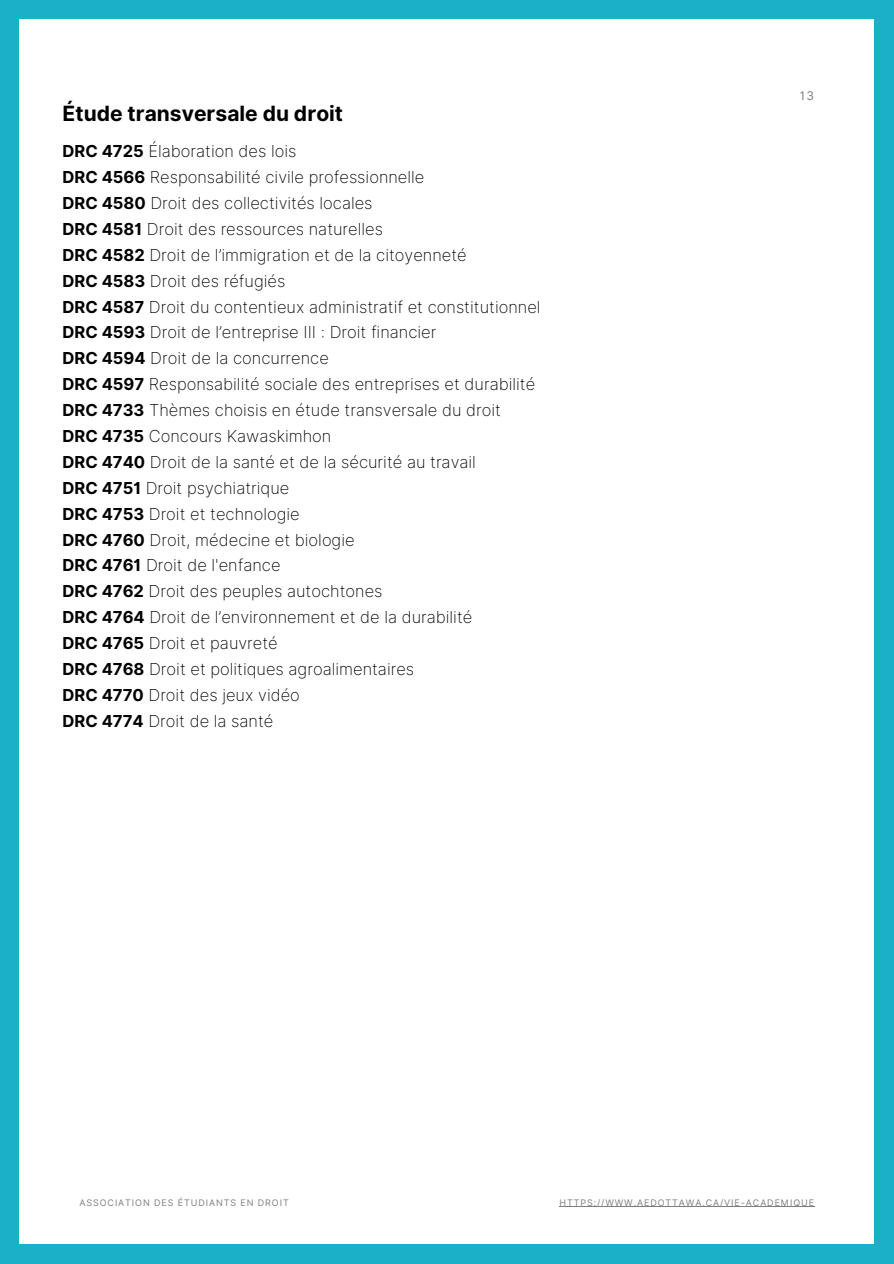
<style>
.page{position:relative;width:894px;height:1264px;background:#fff}
.page>*{position:absolute;margin:0;border:0;box-sizing:border-box;transform-origin:0 0}
.t1{font:700 21px "Inter";color:#000}
.t2{font:200 16.5px/25.8px "Inter";color:#000}
.t3{font:12px "Inter";color:#7f7f7f}
.t4{font:9px "Inter";letter-spacing:.1em;color:#7f7f7f}
.s1{font-weight:700}
</style>
<div class="page">
<div style="left:0;top:0;width:893px;height:1263px;background:#1bafc8"></div>
<div style="left:19px;top:19px;width:854px;height:1224px;background:#fff"></div>
<hr style="left:559px;top:1206px;width:255px;height:1px;background:#7f7f7f">
<p class="t1" style="left:63px;top:101px;width:282px">Étude transversale du droit</p>
<p class="t2" style="left:63px;top:138px;width:479px"><span class="s1">DRC 4725</span> Élaboration des lois<br><span class="s1">DRC 4566</span> Responsabilité civile professionnelle<br><span class="s1">DRC 4580</span> Droit des collectivités locales<br><span class="s1">DRC 4581</span> Droit des ressources naturelles<br><span class="s1">DRC 4582</span> Droit de l’immigration et de la citoyenneté<br><span class="s1">DRC 4583</span> Droit des réfugiés<br><span class="s1">DRC 4587</span> Droit du contentieux administratif et constitutionnel <span class="s1">DRC 4593</span> Droit de l’entreprise III : Droit financier<br><span class="s1">DRC 4594</span> Droit de la concurrence<br><span class="s1">DRC 4597</span> Responsabilité sociale des entreprises et durabilité <span class="s1">DRC 4733</span> Thèmes choisis en étude transversale du droit<br><span class="s1">DRC 4735</span> Concours Kawaskimhon<br><span class="s1">DRC 4740</span> Droit de la santé et de la sécurité au travail<br><span class="s1">DRC 4751</span> Droit psychiatrique<br><span class="s1">DRC 4753</span> Droit et technologie<br><span class="s1">DRC 4760</span> Droit, médecine et biologie<br><span class="s1">DRC 4761</span> Droit de l'enfance<br><span class="s1">DRC 4762</span> Droit des peuples autochtones<br><span class="s1">DRC 4764</span> Droit de l’environnement et de la durabilité<br><span class="s1">DRC 4765</span> Droit et pauvreté<br><span class="s1">DRC 4768</span> Droit et politiques agroalimentaires<br><span class="s1">DRC 4770</span> Droit des jeux vidéo</p>
<p class="t2" style="left:63px;top:708px;width:212px"><span class="s1">DRC 4774</span> Droit de la santé</p>
<p class="t3" style="left:799px;top:89px;width:16px">13</p>
<p class="t4" style="left:79px;top:1197px;width:211px">ASSOCIATION DES ÉTUDIANTS EN DROIT</p>
<h2 class="t4" style="left:559px;top:1197px;width:256px">HTTPS://WWW.AEDOTTAWA.CA/VIE-ACADEMIQUE</h2>
</div>
